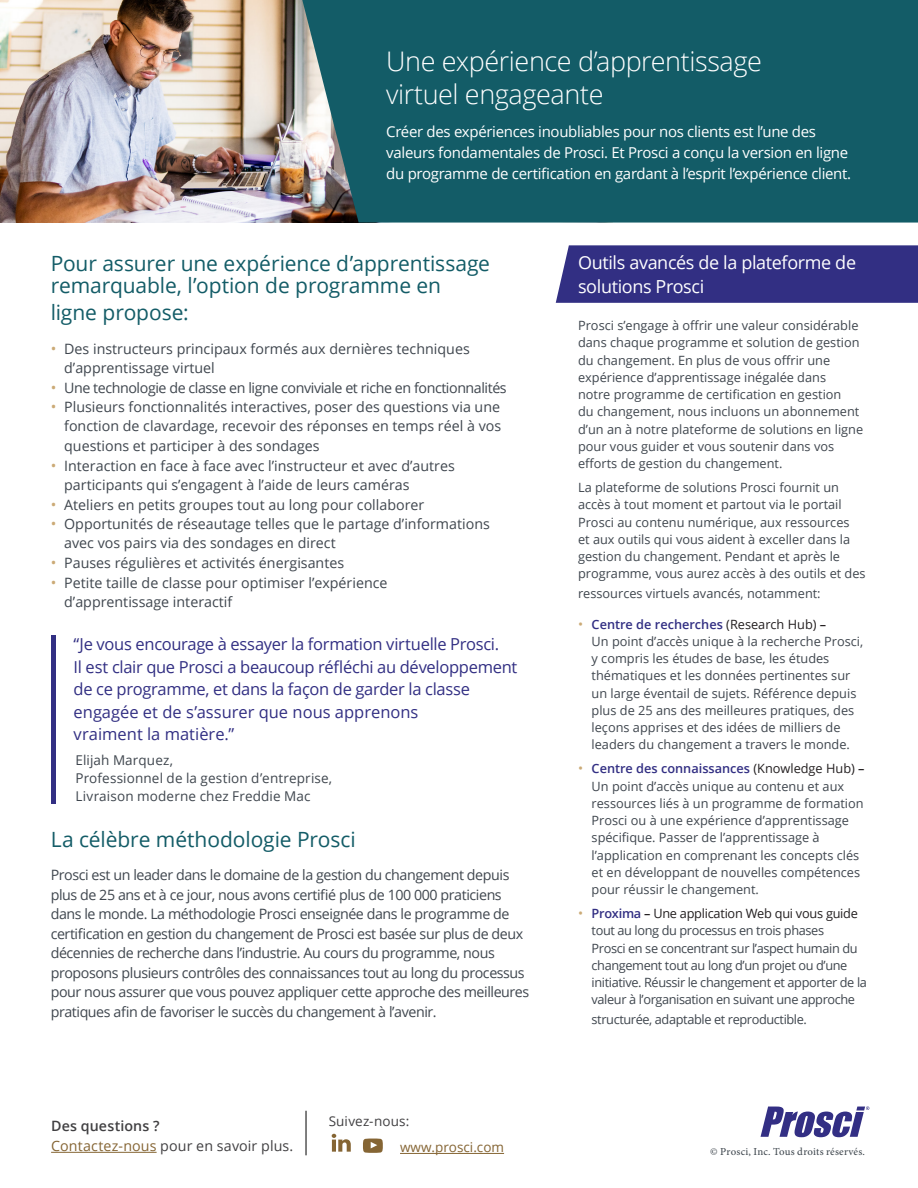
<style>
.page{position:relative;width:918px;height:1188px;background:#fff}
.page>*{position:absolute;margin:0;border:0;box-sizing:border-box;transform-origin:0 0}
.t1{font:300 27px/33px "Open Sans";letter-spacing:-.015em;color:#fff}
.second_bullet{font:21px/22.5px "Open Sans";letter-spacing:-.005em;color:#135c67}
.t2{font:18px/24px "Open Sans";letter-spacing:-.02em;color:#fff}
.second_bullet-2{font:16.5px "Open Sans";letter-spacing:-.02em;color:#322f83}
.second_bullet-3{font:16.5px "Open Sans";color:#322f83}
.t3{font:15px/21px "Open Sans";letter-spacing:-.02em;color:#fff}
.t4{font:15px "Open Sans";color:#cbaa76}
.second_bullet-4{font:14.25px/19.5px "Open Sans";color:#3f464e}
.second_bullet-5{font:14.25px/19.5px "Open Sans";letter-spacing:-.03em;color:#3f464e}
.t5{font:14.25px "Open Sans";letter-spacing:.01em;color:#414042}
.t6{font:600 14.25px "Open Sans";letter-spacing:.01em;color:#414042}
.second_bullet-6{font:13.5px "Open Sans";letter-spacing:.01em;color:#3f464e}
.t7{font:13.5px "Open Sans";color:#856534}
.t8{font:13.5px "Open Sans";letter-spacing:.01em;color:#414042}
.t9{font:13.5px "Open Sans";color:#cbaa76}
.second_bullet-7{font:12.75px/17.2px "Open Sans";color:#3f464e}
.second_bullet-8{font:12.75px/17.2px "Open Sans";letter-spacing:-.03em;color:#3f464e}
.t10{font:600 12.75px "Open Sans";color:#322f83}
.t11{font:12.75px "Open Sans";letter-spacing:-.02em;color:#231f20}
.t12{font:10.5px "Adobe Hebrew";letter-spacing:.02em;color:#40484f}
.s1{color:#856534}
.s2{font-weight:400;color:#231f20}
.s3{color:#231f20}
.s4{font-weight:600;color:#322f83}
.s5{font-weight:600}
</style>
<div class="page">
<img style="left:0;top:0;width:302px;height:223px">
<div style="left:302px;top:0;width:616px;height:223px;background:#135c67"></div>
<div style="left:556px;top:245px;width:362px;height:58px;background:#322f83"></div>
<svg style="left:51px;top:635px;width:5px;height:168px"></svg>
<svg style="left:761px;top:1106px;width:108px;height:31px"></svg>
<hr style="left:51px;top:1152px;width:106px;height:1px;background:#856534">
<hr style="left:400px;top:1153px;width:104px;height:1px;background:#856534">
<svg style="left:332px;top:1134px;width:19px;height:18px"></svg>
<svg style="left:363px;top:1139px;width:20px;height:14px"></svg>
<hr style="left:306px;top:1111px;width:1px;height:44px;background:#000">
<p class="t1" style="left:386px;top:44px;width:377px">Une expérience ’dapprentissage virtuel engageante</p>
<p class="t3" style="left:386px;top:120px;width:466px">Créer des expériences inoubliables pour nos clients est ’lune des valeurs fondamentales de Prosci. Et Prosci a conçu la version en ligne du programme de certification en gardant ’là esprit ’lexpérience client.</p>
<p class="second_bullet" style="left:51px;top:252px;width:441px">Pour assurer une expérience d’apprentissage remarquable ’l, option de programme en</p>
<p class="second_bullet" style="left:51px;top:301px;width:140px">ligne propose:</p>
<p class="second_bullet-4" style="left:64px;top:338px;width:407px">Des instructeurs principaux formés aux dernières techniques</p>
<p class="t4" style="left:51px;top:338px;width:7px">•</p>
<p class="t4" style="left:51px;top:377px;width:7px">•</p>
<p class="t4" style="left:51px;top:396px;width:7px">•</p>
<p class="t4" style="left:51px;top:455px;width:7px">•</p>
<p class="t4" style="left:51px;top:494px;width:7px">•</p>
<p class="t4" style="left:51px;top:513px;width:7px">•</p>
<p class="t4" style="left:51px;top:552px;width:7px">•</p>
<p class="t4" style="left:51px;top:572px;width:7px">•</p>
<p class="second_bullet-4" style="left:64px;top:358px;width:152px">d’apprentissage virtuel</p>
<p class="second_bullet-5" style="left:64px;top:377px;width:444px">Une technologie de classe en ligne conviviale et riche en fonctionnalités</p>
<p class="second_bullet-4" style="left:64px;top:397px;width:437px">Plusieurs fonctionnalités interactives, poser des questions via une</p>
<p class="second_bullet-4" style="left:64px;top:416px;width:439px">fonction de clavardage, recevoir des réponses en temps réel à vos questions et participer à des sondages</p>
<p class="second_bullet-4" style="left:64px;top:455px;width:392px">Interaction en face à face avec ’l instructeur et avec d’autres</p>
<p class="second_bullet-4" style="left:64px;top:475px;width:347px">participants qui ’s engagent ’là aide de leurs caméras</p>
<p class="second_bullet-4" style="left:64px;top:494px;width:362px">Ateliers en petits groupes tout au long pour collaborer</p>
<p class="second_bullet-4" style="left:64px;top:514px;width:427px">Opportunités de réseautage telles que le partage d’informations</p>
<p class="second_bullet-4" style="left:64px;top:533px;width:273px">avec vos pairs via des sondages en direct</p>
<p class="second_bullet-4" style="left:64px;top:553px;width:282px">Pauses régulières et activités énergisantes</p>
<p class="second_bullet-4" style="left:64px;top:572px;width:325px">Petite taille de classe pour optimiser ’l expérience</p>
<p class="second_bullet-4" style="left:64px;top:592px;width:170px">d’apprentissage interactif</p>
<p class="second_bullet-2" style="left:74px;top:633px;width:427px">“Je vous encourage à essayer la formation virtuelle Prosci.</p>
<p class="second_bullet-2" style="left:74px;top:655px;width:445px">Il est clair que Prosci a beaucoup réfléchi au développement</p>
<p class="second_bullet-2" style="left:74px;top:678px;width:398px">de ce programme, et dans la façon de garder la classe</p>
<p class="second_bullet-3" style="left:74px;top:700px;width:346px">engagée et de ’s assurer que nous apprenons</p>
<p class="second_bullet-3" style="left:74px;top:723px;width:162px">vraiment la matière “.</p>
<p class="second_bullet-6" style="left:75px;top:751px;width:99px">Elijah Marquez,</p>
<p class="second_bullet-6" style="left:75px;top:769px;width:258px">Professionnel de la gestion d’entreprise,</p>
<p class="second_bullet-6" style="left:75px;top:787px;width:237px">Livraison moderne chez Freddie Mac</p>
<p class="second_bullet" style="left:51px;top:828px;width:307px">La célèbre méthodologie Prosci</p>
<p class="second_bullet-5" style="left:51px;top:865px;width:480px">Prosci est un leader dans le domaine de la gestion du changement depuis plus de 25 ans et à ce jour, nous avons certifié plus de 100 000 praticiens dans le monde. La méthodologie Prosci enseignée dans le programme de certification en gestion du changement de Prosci est basée sur plus de deux décennies de recherche dans ’lindustrie. Au cours du programme, nous proposons plusieurs contrôles des connaissances tout au long du processus pour nous assurer que vous pouvez appliquer cette approche des meilleures pratiques afin de favoriser le succès du changement ’là avenir.</p>
<p class="t6" style="left:51px;top:1116px;width:110px">Des questions ?</p>
<p class="t5" style="left:51px;top:1136px;width:244px"><span class="s1">Contactez-nous</span> pour en savoir plus.</p>
<p class="t8" style="left:329px;top:1112px;width:82px">Suivez-nous:</p>
<p class="t7" style="left:400px;top:1138px;width:106px">www.prosci.com</p>
<p class="t2" style="left:578px;top:250px;width:280px">Outils avancés de la plateforme de solutions Prosci</p>
<p class="second_bullet-7" style="left:578px;top:317px;width:287px">Prosci ’s engage à offrir une valeur considérable dans chaque programme et solution de gestion du changement. En plus de vous offrir une expérience d’apprentissage inégalée dans<br>notre programme de certification en gestion<br>du changement, nous incluons un abonnement d’un an à notre plateforme de solutions en ligne pour vous guider et vous soutenir dans vos efforts de gestion du changement.</p>
<p class="second_bullet-7" style="left:578px;top:479px;width:289px">La plateforme de solutions Prosci fournit un accès à tout moment et partout via le portail Prosci au contenu numérique, aux ressources<br>et aux outils qui vous aident à exceller dans la gestion du changement. Pendant et après le programme, vous aurez accès à des outils et des</p>
<p class="second_bullet-7" style="left:578px;top:584px;width:244px">ressources virtuels avancés, notamment:</p>
<p class="t10" style="left:592px;top:615px;width:236px">Centre de recherches <span class="s2">(Research Hub</span> <span class="s3">–</span><span class="s2">(</span></p>
<p class="t9" style="left:578px;top:615px;width:7px">•</p>
<p class="t9" style="left:578px;top:759px;width:7px">•</p>
<p class="t9" style="left:578px;top:904px;width:7px">•</p>
<p class="second_bullet-7" style="left:592px;top:632px;width:273px">Un point d’accès unique laà recherche Prosci, y compris les études de base, les études thématiques et les données pertinentes sur un large éventail de sujets. Référence depuis plus de 25 ans des meilleures pratiques, des leçons apprises et des idées de milliers de leaders du changement a travers le monde.</p>
<p class="t10" style="left:592px;top:760px;width:275px">Centre des connaissances <span class="s2">(Knowledge Hub</span> <span class="s3">–</span><span class="s2">(</span></p>
<p class="second_bullet-7" style="left:592px;top:777px;width:274px">Un point d’accès unique au contenu et aux ressources liés à un programme de formation Prosci ou à une expérience d’apprentissage spécifique. Passer de ’l apprentissage à<br>’l application en comprenant les concepts clés et en développant de nouvelles compétences pour réussir le changement.</p>
<p class="t11" style="left:592px;top:905px;width:268px"><span class="s4">Proxima</span> <span class="s5">–</span> Une application Web qui vous guide</p>
<p class="second_bullet-8" style="left:592px;top:922px;width:277px">tout au long du processus en trois phases<br>Prosci en se concentrant sur ’laspect humain du changement tout au long ’dun projet ou ’dune initiative. Réussir le changement et apporter de la valeur ’là organisation en suivant une approche</p>
<p class="second_bullet-8" style="left:592px;top:1010px;width:217px">structurée, adaptable et reproductible.</p>
<p class="t12" style="left:710px;top:1145px;width:156px">© Prosci, Inc. Tous droits réservés.</p>
</div>
